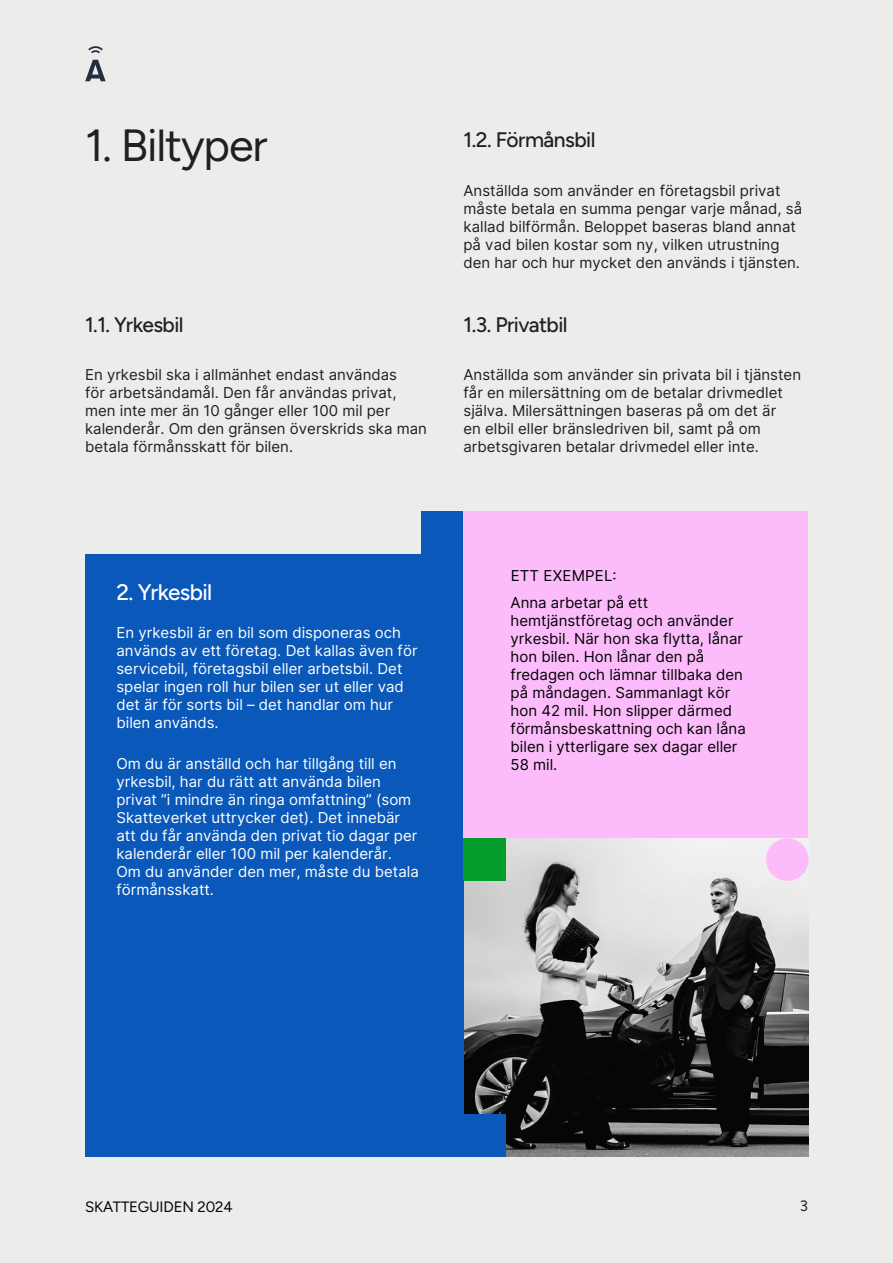
<style>
.page{position:relative;width:893px;height:1263px;background:#ececea}
.page>*{position:absolute;margin:0;border:0;box-sizing:border-box;transform-origin:0 0}
.t1{font:300 45px "Figtree";letter-spacing:-.025em;color:#231f20}
.t2{font:300 22.5px "Figtree";letter-spacing:-.025em;color:#fff}
.t3{font:300 21px "Figtree";letter-spacing:-.025em;color:#231f20}
.t4{font:15px/18px "Inter";color:#231f20}
.t5{font:15px/18px "Inter";color:#fff}
.t6{font:15px/18px "Inter";color:#020202}
.t7{font:300 15px "Figtree";letter-spacing:-.01em;color:#040503}
.t8{font:300 15px "Figtree";color:#231f20}
</style>
<div class="page">
<div style="left:421px;top:511px;width:42px;height:57px;background:#0958ba"></div>
<svg style="left:85px;top:60px;width:21px;height:21px"></svg>
<svg style="left:88px;top:46px;width:15px;height:7px"></svg>
<div style="left:85px;top:554px;width:378px;height:168px;background:#0958ba"></div>
<div style="left:85px;top:722px;width:722px;height:435px;background:#0958ba"></div>
<div style="left:463px;top:511px;width:345px;height:327px;background:#fcbcfb"></div>
<img style="left:465px;top:838px;width:343px;height:319px">
<div style="left:463px;top:838px;width:43px;height:43px;background:#049c2b"></div>
<div style="left:766px;top:838px;width:42px;height:43px;background:#fcbcfb;border-radius:50%"></div>
<div style="left:463px;top:1114px;width:43px;height:43px;background:#0958ba"></div>
<p class="t1" style="left:85px;top:120px;width:184px">1. Biltyper</p>
<p class="t3" style="left:85px;top:312px;width:100px">1.1. Yrkesbil</p>
<p class="t4" style="left:85px;top:365px;width:343px">En yrkesbil ska i allmänhet endast användas<br>för arbetsändamål. Den får användas privat, men inte mer än 10 gånger eller 100 mil per kalenderår. Om den gränsen överskrids ska man betala förmånsskatt för bilen.</p>
<p class="t3" style="left:463px;top:128px;width:133px">1.2. Förmånsbil</p>
<p class="t4" style="left:463px;top:181px;width:340px">Anställda som använder en företagsbil privat måste betala en summa pengar varje månad, så kallad bilförmån. Beloppet baseras bland annat på vad bilen kostar som ny, vilken utrustning den har och hur mycket den används i tjänsten.</p>
<p class="t3" style="left:463px;top:312px;width:106px">1.3. Privatbil</p>
<p class="t4" style="left:463px;top:365px;width:339px">Anställda som använder sin privata bil i tjänsten får en milersättning om de betalar drivmedlet själva. Milersättningen baseras på om det är<br>en elbil eller bränsledriven bil, samt på om arbetsgivaren betalar drivmedel eller inte.</p>
<p class="t2" style="left:116px;top:580px;width:97px">2. Yrkesbil</p>
<p class="t5" style="left:116px;top:624px;width:303px">En yrkesbil är en bil som disponeras och används av ett företag. Det kallas även för servicebil, företagsbil eller arbetsbil. Det spelar ingen roll hur bilen ser ut eller vad det är för sorts bil – det handlar om hur bilen används.</p>
<p class="t5" style="left:116px;top:754px;width:304px">Om du är anställd och har tillgång till en yrkesbil, har du rätt att använda bilen privat ”i mindre än ringa omfattning” (som Skatteverket uttrycker det). Det innebär att du får använda den privat tio dagar per kalenderår eller 100 mil per kalenderår.<br>Om du använder den mer, måste du betala förmånsskatt.</p>
<p class="t6" style="left:511px;top:567px;width:108px">ETT EXEMPEL:</p>
<p class="t6" style="left:511px;top:593px;width:237px">Anna arbetar på ett hemtjänstföretag och använder yrkesbil. När hon ska flytta, lånar hon bilen. Hon lånar den på fredagen och lämnar tillbaka den på måndagen. Sammanlagt kör hon 42 mil. Hon slipper därmed förmånsbeskattning och kan låna bilen i ytterligare sex dagar eller<br>58 mil.</p>
<p class="t7" style="left:85px;top:1198px;width:149px">SKATTEGUIDEN 2024</p>
<p class="t8" style="left:800px;top:1197px;width:10px">3</p>
</div>
